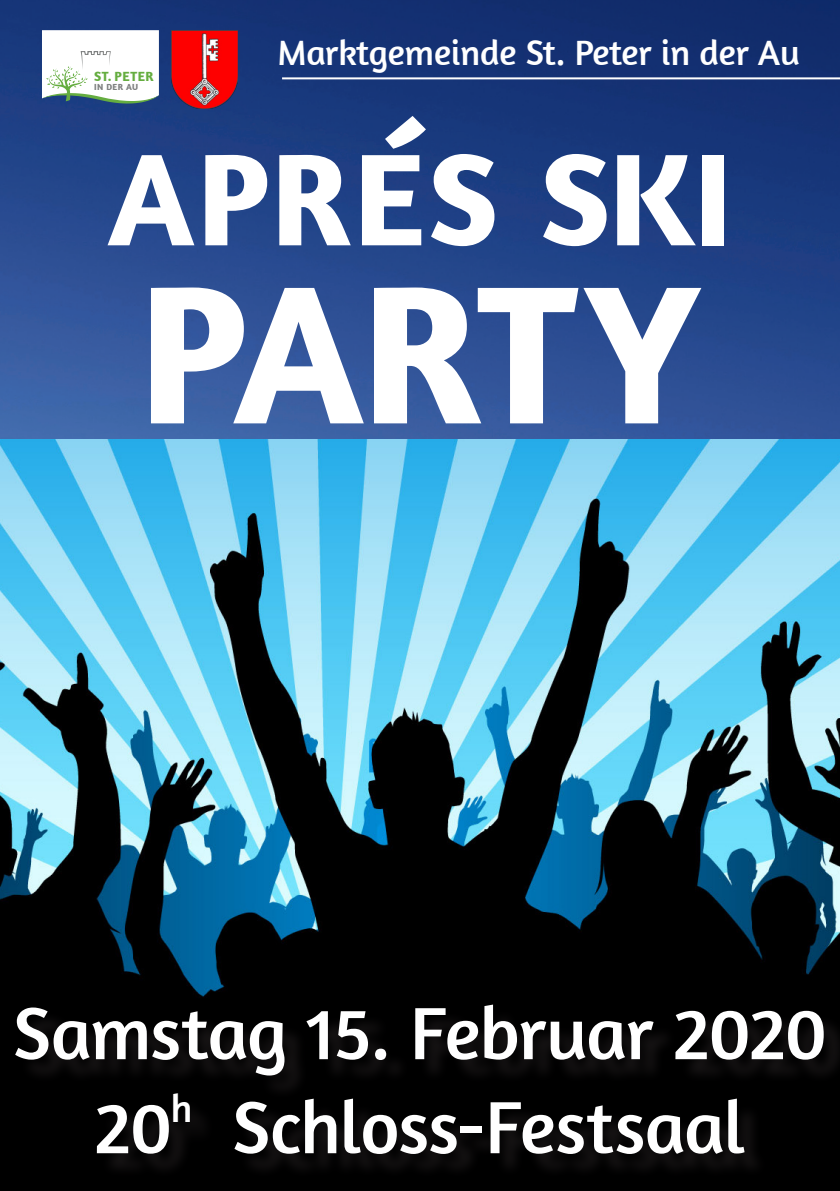
<style>
.page{position:relative;width:840px;height:1191px;background:#fff}
.page>*{position:absolute;margin:0;border:0;box-sizing:border-box;transform-origin:0 0}
.t1{font:700 200px "Amaranth";letter-spacing:-.015em;color:#fff}
.t2{font:700 133.2px "Amaranth";letter-spacing:.015em;color:#fff}
.t3{font:75.2px "Amaranth";letter-spacing:-.015em;color:#fff}
.t4{font:36px "Amaranth";color:#fff}
.t5{font:700 13.6px "Amaranth";letter-spacing:.04em;color:#65ad40}
.t6{font:700 9px "Amaranth";letter-spacing:.04em;color:#7e8080}
</style>
<div class="page">
<img style="left:0;top:0;width:839px;height:439px">
<img style="left:0;top:439px;width:839px;height:752px">
<div style="left:20px;top:1008px;width:819px;height:170px;background:#231f20;opacity:.75"></div>
<hr style="left:282px;top:77px;width:557px;height:2px;background:#fff">
<img style="left:172px;top:30px;width:65px;height:79px">
<svg style="left:42px;top:30px;width:117px;height:79px"></svg>
<p class="t5" style="left:94px;top:67px;width:61px">ST. PETER</p>
<p class="t6" style="left:94px;top:82px;width:45px">IN DER AU</p>
<p class="t4" style="left:277px;top:32px;width:523px">Marktgemeinde St. Peter in der Au</p>
<p class="t2" style="left:108px;top:115px;width:625px">APRÉS SKI</p>
<p class="t1" style="left:138px;top:228px;width:564px">PARTY</p>
<p class="t3" style="left:13px;top:989px;width:815px">Samstag 15. Februar 2020</p>
<p class="t3" style="left:94px;top:1083px;width:652px">20<sup>h</sup> Schloss-Festsaal</p>
</div>
